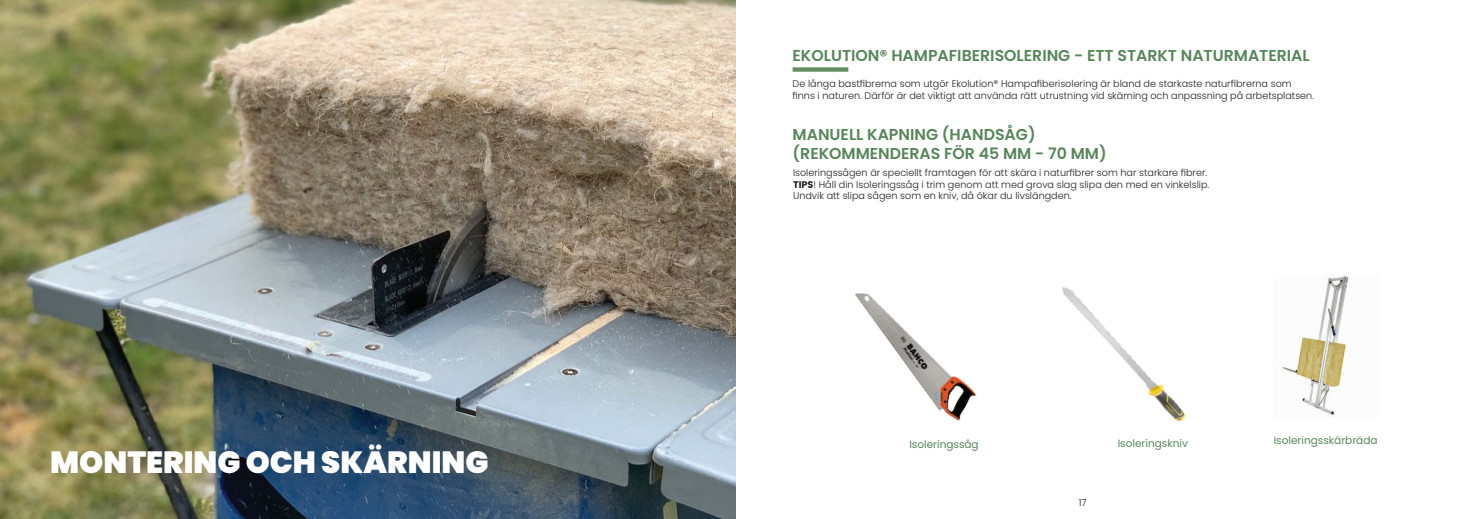
<style>
.page{position:relative;width:1472px;height:519px;background:#fff}
.page>*{position:absolute;margin:0;border:0;box-sizing:border-box;transform-origin:0 0}
.t1{font:900 30.62px "Poppins";color:#fff}
.t2{font:600 15.75px/18.9px "Poppins";color:#57865a}
.t3{font:10.5px "Poppins";color:#57865a}
.t4{font:300 9.62px/11.5px "Poppins";color:#231f20}
.s1{font-weight:700}
</style>
<div class="page">
<img style="left:0;top:0;width:736px;height:519px">
<div style="left:792px;top:67px;width:56px;height:5px;background:#648d64"></div>
<img style="left:1282px;top:276px;width:67px;height:140px">
<img style="left:1062px;top:287px;width:124px;height:135px">
<img style="left:855px;top:293px;width:122px;height:128px">
<h1 class="t1" style="left:50px;top:444px;width:440px">MONTERING OCH SKÄRNING</h1>
<h2 class="t2" style="left:792px;top:47px;width:518px">EKOLUTION® HAMPAFIBERISOLERING - ETT STARKT NATURMATERIAL</h2>
<p class="t4" style="left:792px;top:78px;width:523px">De långa bastfibrerna som utgör Ekolution® Hampafiberisolering är bland de starkaste naturfibrerna som finns i naturen. Därför är det viktigt att använda rätt utrustning vid skärning och anpassning på arbetsplatsen.</p>
<h2 class="t2" style="left:792px;top:125px;width:315px">MANUELL KAPNING (HANDSÅG) (REKOMMENDERAS FÖR 45 MM - 70 MM)</h2>
<p class="t4" style="left:793px;top:167px;width:418px">Isoleringssågen är speciellt framtagen för att skära i naturfibrer som har starkare fibrer.<br><span class="s1">TIPS</span>! Håll din Isoleringssåg i trim genom att med grova slag slipa den med en vinkelslip.<br>Undvik att slipa sågen som en kniv, då ökar du livslängden.</p>
<p class="t3" style="left:909px;top:438px;width:71px">Isoleringssåg</p>
<p class="t4" style="left:1078px;top:497px;width:9px">17</p>
<p class="t3" style="left:1117px;top:437px;width:72px">Isoleringskniv</p>
<p class="t3" style="left:1273px;top:434px;width:105px">Isoleringsskärbräda</p>
</div>
